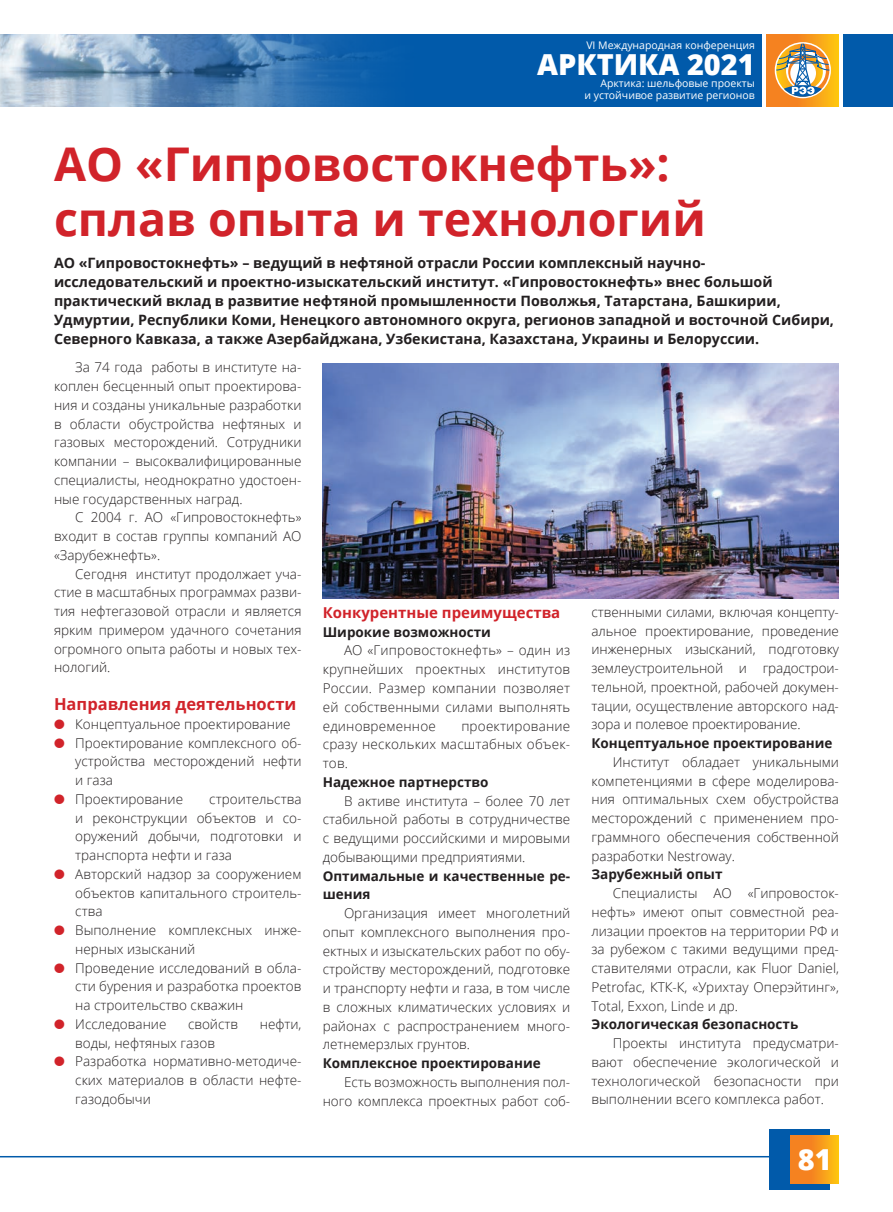
<style>
.page{position:relative;width:893px;height:1212px;background:#fff}
.page>*{position:absolute;margin:0;border:0;box-sizing:border-box;transform-origin:0 0}
.t1{font:700 46.5px/54.8px "Open Sans";color:#d1232a}
.t2{font:800 28.95px "Open Sans";color:#fff}
.t3{font:700 16.5px "Open Sans";color:#d1232a}
.t4{font:700 15px "Open Sans";color:#d1232a}
.t5{font:700 14.25px/18.8px "Open Sans";color:#231f20}
.t6{font:300 13.5px/18.8px "Open Sans";color:#231f20;text-align:justify}
.t7{font:700 13.5px/18.8px "Open Sans";color:#231f20}
.t8{font:10.5px/12px "Open Sans";color:#fff;text-align:right}
.s1{color:#d1232a}
</style>
<div class="page">
<img style="left:323px;top:363px;width:516px;height:235px">
<hr style="left:0;top:1156px;width:787px;height:1px;background:#015aaa">
<div style="left:769px;top:1129px;width:61px;height:60px;background:#015aaa"></div>
<svg style="left:791px;top:1135px;width:48px;height:48px;background:#f7951b"></svg>
<div style="left:0;top:34px;width:761px;height:72px;background:#015aaa"></div>
<div style="left:844px;top:34px;width:49px;height:72px;background:#015aaa"></div>
<svg style="left:767px;top:34px;width:72px;height:72px;background:#f89c1b"></svg>
<div style="left:775px;top:42px;width:56px;height:56px;border:3px solid #fff;border-radius:50%"></div>
<svg style="left:776px;top:44px;width:53px;height:53px"></svg>
<img style="left:0;top:34px;width:383px;height:72px">
<p class="t8" style="left:586px;top:39px;width:170px">VI Международная конференция</p>
<p class="t8" style="left:584px;top:77px;width:172px">Арктика: шельфовые проекты<br>и устойчивое развитие регионов</p>
<p class="t2" style="left:537px;top:43px;width:219px">АРКТИКА 2021</p>
<p class="t1" style="left:54px;top:136px;width:653px">АО «Гипровостокнефть»: сплав опыта и технологий</p>
<p class="t5" style="left:54px;top:253px;width:782px">АО «Гипровостокнефть» – ведущий в нефтяной отрасли России комплексный научно&shy;исследовательский и проектно-изыскательский институт. «Гипровостокнефть» внес большой практический вклад в развитие нефтяной промышленности Поволжья, Татарстана, Башкирии, Удмуртии, Республики Коми, Ненецкого автономного округа, регионов западной и восточной Сибири, Северного Кавказа, а также Азербайджана, Узбекистана, Казахстана, Украины и Белоруссии.</p>
<p class="t6" style="left:54px;top:358px;width:249px;text-indent:21px">За 74 года работы в институте на&shy;коплен бесценный опыт проектирова&shy;ния и созданы уникальные разработки в области обустройства нефтяных и газовых месторождений. Сотрудники компании – высоквалифицированные специалисты, неоднократно удостоен&shy;ные государственных наград.</p>
<p class="t6" style="left:54px;top:508px;width:249px;text-indent:21px">С 2004 г. АО «Гипровостокнефть» входит в состав группы компаний АО «Зарубежнефть».</p>
<p class="t6" style="left:54px;top:564px;width:249px;text-indent:21px">Сегодня институт продолжает уча&shy;стие в масштабных программах разви&shy;тия нефтегазовой отрасли и является ярким примером удачного сочетания огромного опыта работы и новых тех&shy;нологий.</p>
<p class="t3" style="left:54px;top:692px;width:244px">Направления деятельности</p>
<p class="t6" style="left:54px;top:714px;width:238px"><span class="s1">●</span> Концептуальное проектирование</p>
<p class="t6" style="left:75px;top:733px;width:228px;text-indent:-21px"><span class="s1">●</span> Проектирование комплексного об&shy;устройства месторождений нефти и газа</p>
<p class="t6" style="left:54px;top:789px;width:131px"><span class="s1">●</span> Проектирование</p>
<p class="t6" style="left:75px;top:789px;width:228px;text-indent:134px">строительства и реконструкции объектов и со&shy;оружений добычи, подготовки и транспорта нефти и газа</p>
<p class="t6" style="left:75px;top:864px;width:228px;text-indent:-21px"><span class="s1">●</span> Авторский надзор за сооружением объектов капитального строитель&shy;ства</p>
<p class="t6" style="left:75px;top:920px;width:228px;text-indent:-21px"><span class="s1">●</span> Выполнение комплексных инже&shy;нерных изысканий</p>
<p class="t6" style="left:75px;top:958px;width:228px;text-indent:-21px"><span class="s1">●</span> Проведение исследований в обла&shy;сти бурения и разработка проектов на строительство скважин</p>
<p class="t6" style="left:54px;top:1014px;width:114px"><span class="s1">●</span> Исследование</p>
<p class="t6" style="left:188px;top:1014px;width:52px">свойств</p>
<p class="t6" style="left:260px;top:1014px;width:43px">нефти,</p>
<p class="t6" style="left:75px;top:1033px;width:141px">воды, нефтяных газов</p>
<p class="t6" style="left:75px;top:1052px;width:228px;text-indent:-21px"><span class="s1">●</span> Разработка нормативно-методиче&shy;ских материалов в области нефте&shy;газодобычи</p>
<p class="t4" style="left:323px;top:602px;width:239px">Конкурентные преимущества</p>
<p class="t7" style="left:323px;top:622px;width:170px">Широкие возможности</p>
<p class="t6" style="left:323px;top:641px;width:249px;text-indent:21px">АО «Гипровостокнефть» – один из крупнейших проектных институтов России. Размер компании позволяет ей собственными силами выполнять единовременное</p>
<p class="t6" style="left:323px;top:716px;width:249px;text-indent:139px">проектирование сразу нескольких масштабных объек&shy;тов.</p>
<p class="t7" style="left:323px;top:772px;width:167px">Надежное партнерство</p>
<p class="t6" style="left:323px;top:791px;width:249px;text-indent:21px">В активе института – более 70 лет стабильной работы в сотрудничестве с ведущими российскими и мировыми добывающими предприятиями.</p>
<p class="t7" style="left:323px;top:866px;width:249px">Оптимальные и качественные ре&shy;шения</p>
<p class="t6" style="left:323px;top:903px;width:249px;text-indent:21px">Организация имеет многолетний опыт комплексного выполнения про&shy;ектных и изыскательских работ по обу&shy;стройству месторождений, подготовке и транспорту нефти и газа, в том числе в сложных климатических условиях и районах с распространением много&shy;летнемерзлых грунтов.</p>
<p class="t7" style="left:323px;top:1053px;width:219px">Комплексное проектирование</p>
<p class="t6" style="left:323px;top:1072px;width:249px;text-align:right">Есть возможность выполнения пол&shy;ного комплекса проектных работ соб-</p>
<p class="t6" style="left:591px;top:602px;width:249px">ственными силами, включая концепту&shy;альное проектирование, проведение инженерных изысканий, подготовку землеустроительной и градострои&shy;тельной, проектной, рабочей докумен&shy;тации, осуществление авторского над&shy;зора и полевое проектирование.</p>
<p class="t7" style="left:591px;top:733px;width:243px">Концептуальное проектирование</p>
<p class="t6" style="left:591px;top:752px;width:249px;text-indent:21px">Институт обладает уникальными компетенциями в сфере моделирова&shy;ния оптимальных схем обустройства месторождений с применением про&shy;граммного обеспечения собственной разработки Nestroway.</p>
<p class="t7" style="left:591px;top:865px;width:133px">Зарубежный опыт</p>
<p class="t6" style="left:591px;top:883px;width:249px;text-indent:21px">Специалисты АО «Гипровосток&shy;нефть» имеют опыт совместной реа&shy;лизации проектов на территории РФ и за рубежом с такими ведущими пред&shy;ставителями отрасли, как Fluor Daniel, Petrofac, КТК-К, «Урихтау Оперэйтинг», Total, Exxon, Linde и др.</p>
<p class="t7" style="left:591px;top:1015px;width:208px">Экологическая безопасность</p>
<p class="t6" style="left:591px;top:1033px;width:249px;text-indent:21px">Проекты института предусматри&shy;вают обеспечение экологической и технологической безопасности при выполнении всего комплекса работ.</p>
<p class="t2" style="left:798px;top:1137px;width:35px">81</p>
</div>
